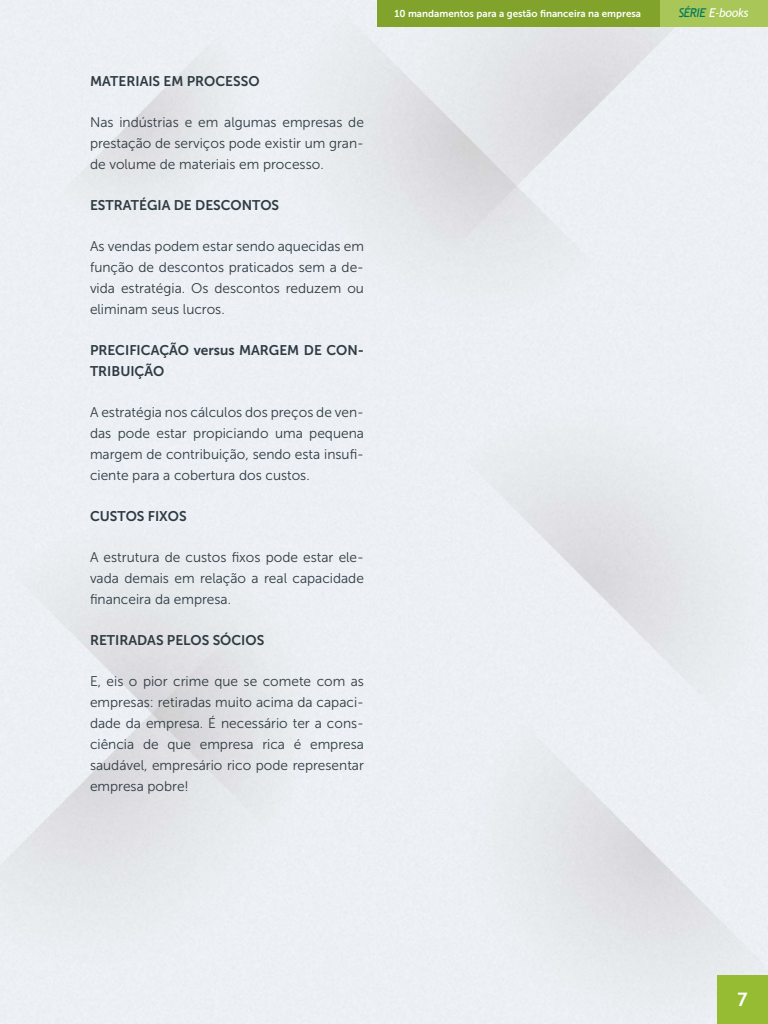
<style>
.page{position:relative;width:768px;height:1024px;background:#fff}
.page>*{position:absolute;margin:0;border:0;box-sizing:border-box;transform-origin:0 0}
.t1{font:700 18.6px "Trebuchet MS";color:#fff}
.t2{font:14px/21px "Museo Sans 300";color:#2e3b42;text-align:justify}
.t3{font:14px/21px "Museo Sans 700";color:#2e3b42}
.t4{font:italic 12.1px "Trebuchet MS";letter-spacing:-.03em;color:#fff}
.t5{font:10px "Museo Sans 700";color:#fff}
.s1{color:#00795d}
</style>
<div class="page">
<img style="left:0;top:0;width:768px;height:1024px">
<div style="left:717px;top:975px;width:51px;height:49px;background:#96bc33"></div>
<div style="left:660px;top:0;width:108px;height:26px;background:#a9c658"></div>
<div style="left:377px;top:0;width:283px;height:26px;background:#81a32b"></div>
<p class="t3" style="left:90px;top:70px;width:171px">MATERIAIS EM PROCESSO</p>
<p class="t2" style="left:90px;top:111px;width:276px">Nas indústrias e em algumas empresas de prestação de serviços pode existir um gran&shy;de volume de materiais em processo.</p>
<p class="t3" style="left:90px;top:194px;width:191px">ESTRATÉGIA DE DESCONTOS</p>
<p class="t2" style="left:90px;top:235px;width:276px">As vendas podem estar sendo aquecidas em função de descontos praticados sem a de&shy;vida estratégia. Os descontos reduzem ou eliminam seus lucros.</p>
<p class="t3" style="left:90px;top:339px;width:276px">PRECIFICAÇÃO versus MARGEM DE CON-<br>TRIBUIÇÃO</p>
<p class="t2" style="left:90px;top:401px;width:276px">A estratégia nos cálculos dos preços de ven&shy;das pode estar propiciando uma pequena margem de contribuição, sendo esta insufi&shy;ciente para a cobertura dos custos.</p>
<p class="t3" style="left:90px;top:505px;width:98px">CUSTOS FIXOS</p>
<p class="t2" style="left:90px;top:546px;width:276px">A estrutura de custos fixos pode estar ele&shy;vada demais em relação a real capacidade financeira da empresa.</p>
<p class="t3" style="left:90px;top:629px;width:176px">RETIRADAS PELOS SÓCIOS</p>
<p class="t2" style="left:90px;top:670px;width:276px">E, eis o pior crime que se comete com as empresas: retiradas muito acima da capaci&shy;dade da empresa. É necessário ter a cons&shy;ciência de que empresa rica é empresa saudável, empresário rico pode representar empresa pobre!</p>
<p class="t5" style="left:394px;top:8px;width:248px">10 mandamentos para a gestão financeira na empresa</p>
<p class="t4" style="left:678px;top:6px;width:72px"><span class="s1">SÉRIE</span> E-books</p>
<h1 class="t1" style="left:737px;top:988px;width:12px">7</h1>
</div>
